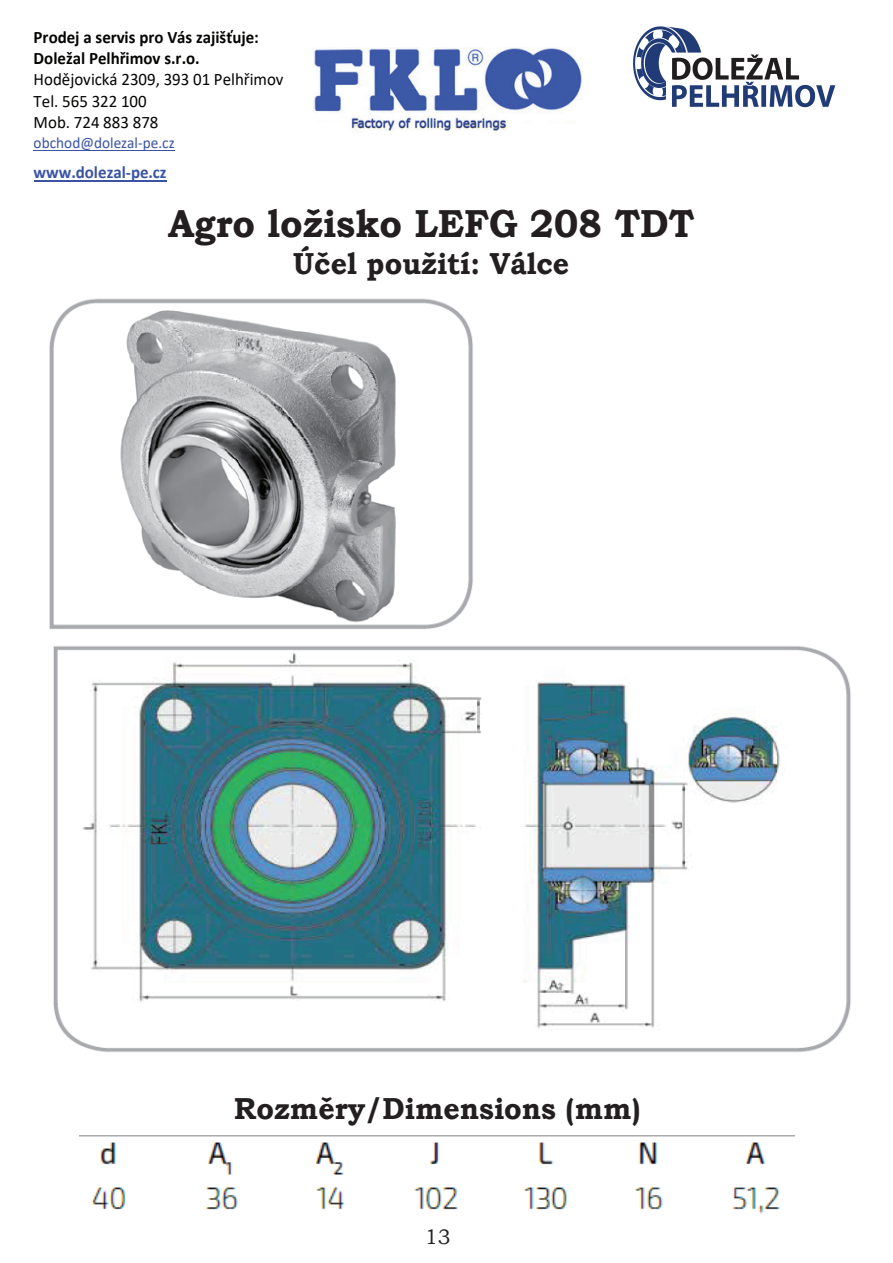
<style>
.page{position:relative;width:893px;height:1263px;background:#fff}
.page>*{position:absolute;margin:0;border:0;box-sizing:border-box;transform-origin:0 0}
.t1{font:700 39px "Bookman Old Style";color:#231f20;scale:.94 1}
.t2{font:700 30.3px "Bookman Old Style";color:#231f20;scale:.94 1}
.t3{font:21px "Bookman Old Style";color:#231f20}
.t4{font:17.55px/21.3px "Calibri";color:#050504;scale:.96 1}
.t5{font:700 17.55px/21.3px "Calibri";letter-spacing:-.005em;color:#050504;scale:.96 1}
.t6{font:700 17.55px "Calibri";letter-spacing:-.005em;color:#3a54a4;scale:.96 1}
.t7{font:15.75px "Calibri";color:#3a54a4;scale:.96 1}
</style>
<div class="page">
<img style="left:633px;top:26px;width:203px;height:82px">
<img style="left:314px;top:48px;width:268px;height:83px">
<hr style="left:34px;top:150px;width:141px;height:1px;background:#3a54a4">
<hr style="left:34px;top:180px;width:133px;height:1px;background:#3a54a4">
<img style="left:49px;top:298px;width:424px;height:331px">
<img style="left:53px;top:646px;width:798px;height:406px">
<img style="left:79px;top:1135px;width:716px;height:40px">
<img style="left:91px;top:1187px;width:689px;height:27px">
<p class="t5" style="left:34px;top:26px;width:236px">Prodej a servis pro Vás zajišťuje:<br>Doležal Pelhřimov s.r.o.</p>
<p class="t4" style="left:34px;top:68px;width:262px">Hodějovická 2309, 393 01 Pelhřimov<br>Tel. 565 322 100<br>Mob. 724 883 878</p>
<p class="t7" style="left:34px;top:132px;width:148px">obchod@dolezal-pe.cz</p>
<p class="t6" style="left:34px;top:160px;width:140px">www.dolezal-pe.cz</p>
<h1 class="t1" style="left:168px;top:196px;width:561px">Agro ložisko LEFG 208 TDT</h1>
<h2 class="t2" style="left:293px;top:241px;width:295px">Účel použití: Válce</h2>
<h2 class="t2" style="left:234px;top:1086px;width:434px">Rozměry/Dimensions (mm)</h2>
<p class="t3" style="left:425px;top:1223px;width:28px">13</p>
</div>
